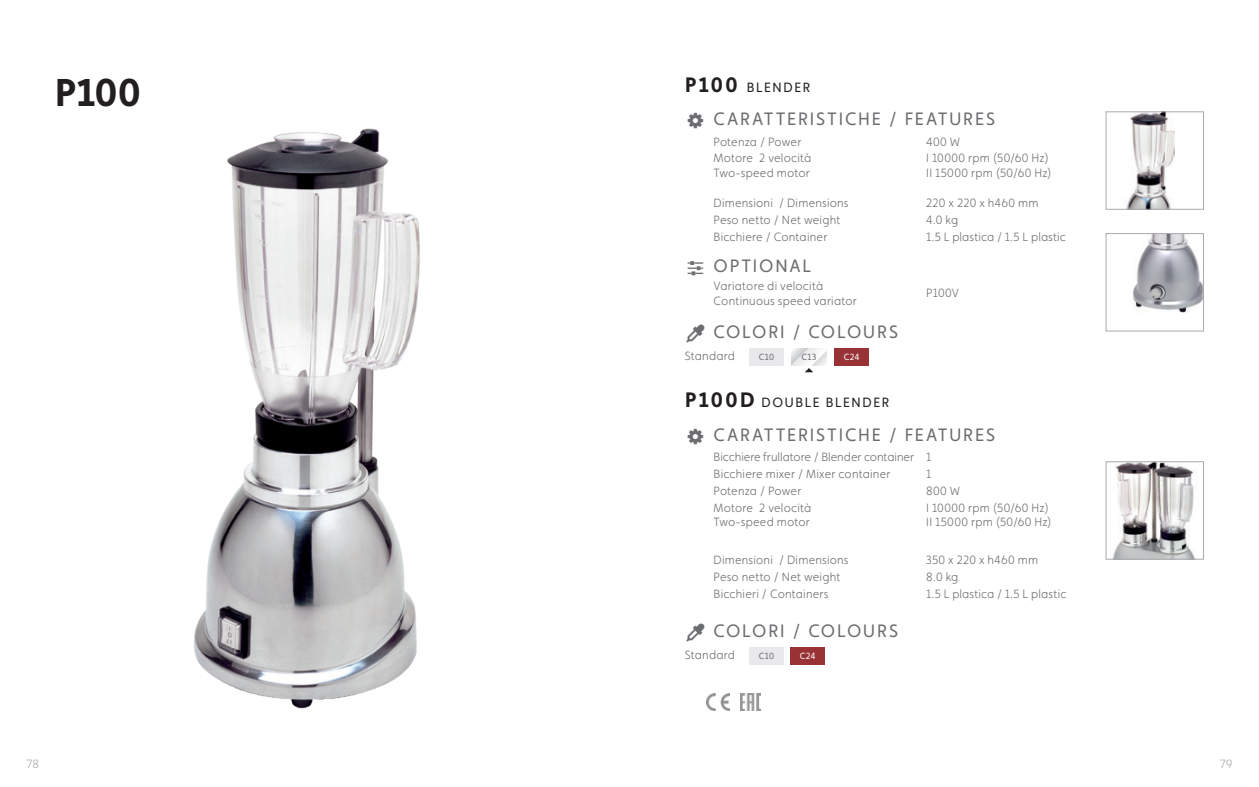
<style>
.page{position:relative;width:1259px;height:787px;background:#fff}
.page>*{position:absolute;margin:0;border:0;box-sizing:border-box;transform-origin:0 0}
.t1{font:700 39px "Faricy New";color:#231f20}
.t2{font:18px "Faricy New";letter-spacing:.105em;color:#6c6d70}
.t3{font:13.5px "Faricy New";letter-spacing:.12em;color:#231f20}
.t4{font:300 12px/14.4px "Faricy New";letter-spacing:.015em;color:#6c6d70}
.t5{font:300 12px "Faricy New";color:#a8a9ad}
.t6{font:9px "Faricy New";letter-spacing:.025em;color:#6c6d70}
.t7{font:9px "Faricy New";letter-spacing:.01em;color:#fff}
.s1{font-weight:700;font-size:21px}
</style>
<div class="page">
<img style="left:1113px;top:463px;width:82px;height:94px">
<div style="left:1106px;top:461px;width:97px;height:98px;border:1px solid #a8a9ad"></div>
<img style="left:1126px;top:114px;width:49px;height:93px">
<div style="left:1106px;top:112px;width:97px;height:97px;border:1px solid #a8a9ad"></div>
<img style="left:1133px;top:235px;width:68px;height:78px">
<div style="left:1106px;top:233px;width:97px;height:98px;border:1px solid #a8a9ad"></div>
<img style="left:194px;top:128px;width:226px;height:581px">
<img style="left:706px;top:693px;width:24px;height:17px">
<img style="left:740px;top:693px;width:20px;height:17px">
<div style="left:834px;top:348px;width:34px;height:17px;background:#993235"></div>
<div style="left:790px;top:647px;width:34px;height:17px;background:#993235"></div>
<svg style="left:792px;top:348px;width:34px;height:17px"></svg>
<div style="left:749px;top:348px;width:34px;height:17px;background:#e9e9eb"></div>
<div style="left:749px;top:647px;width:34px;height:17px;background:#e9e9eb"></div>
<svg style="left:805px;top:368px;width:8px;height:4px"></svg>
<h1 class="t1" style="left:55px;top:69px;width:87px">P100</h1>
<p class="t3" style="left:685px;top:80px;width:126px"><span class="s1">P100</span> BLENDER</p>
<h2 class="t2" style="left:713px;top:108px;width:283px">CARATTERISTICHE / FEATURES</h2>
<p class="t4" style="left:713px;top:135px;width:89px">Potenza / Power</p>
<p class="t4" style="left:926px;top:135px;width:35px">400 W</p>
<p class="t4" style="left:713px;top:151px;width:99px">Motore 2 velocità<br>Two-speed motor</p>
<p class="t4" style="left:926px;top:151px;width:127px">I 10000 rpm (50/60 Hz)<br>II 15000 rpm (50/60 Hz)</p>
<p class="t4" style="left:713px;top:195px;width:136px">Dimensioni / Dimensions</p>
<p class="t4" style="left:926px;top:195px;width:114px">220 x 220 x h460 mm</p>
<p class="t4" style="left:713px;top:212px;width:128px">Peso netto / Net weight</p>
<p class="t4" style="left:926px;top:212px;width:34px">4.0 kg</p>
<p class="t4" style="left:713px;top:229px;width:115px">Bicchiere / Container</p>
<p class="t4" style="left:926px;top:229px;width:141px">1.5 L plastica / 1.5 L plastic</p>
<h2 class="t2" style="left:713px;top:255px;width:99px">OPTIONAL</h2>
<p class="t4" style="left:713px;top:279px;width:145px">Variatore di velocità<br>Continuous speed variator</p>
<p class="t4" style="left:926px;top:286px;width:34px">P100V</p>
<h2 class="t2" style="left:713px;top:321px;width:186px">COLORI / COLOURS</h2>
<p class="t4" style="left:685px;top:349px;width:52px">Standard</p>
<p class="t6" style="left:759px;top:351px;width:17px">C10</p>
<p class="t6" style="left:801px;top:351px;width:16px">C13</p>
<p class="t7" style="left:843px;top:351px;width:17px">C24</p>
<p class="t3" style="left:685px;top:394px;width:205px"><span class="s1">P100D</span> DOUBLE BLENDER</p>
<h2 class="t2" style="left:713px;top:424px;width:283px">CARATTERISTICHE / FEATURES</h2>
<p class="t4" style="left:713px;top:449px;width:219px;line-height:17px">Bicchiere frullatore / Blender container 1<br>Bicchiere mixer / Mixer container</p>
<p class="t4" style="left:926px;top:467px;width:7px">1</p>
<p class="t4" style="left:713px;top:484px;width:89px">Potenza / Power</p>
<p class="t4" style="left:926px;top:484px;width:35px">800 W</p>
<p class="t4" style="left:713px;top:500px;width:99px">Motore 2 velocità<br>Two-speed motor</p>
<p class="t4" style="left:926px;top:500px;width:127px">I 10000 rpm (50/60 Hz)<br>II 15000 rpm (50/60 Hz)</p>
<p class="t4" style="left:713px;top:552px;width:136px">Dimensioni / Dimensions</p>
<p class="t4" style="left:926px;top:552px;width:113px">350 x 220 x h460 mm</p>
<p class="t4" style="left:713px;top:569px;width:128px">Peso netto / Net weight</p>
<p class="t4" style="left:926px;top:569px;width:34px">8.0 kg</p>
<p class="t4" style="left:713px;top:586px;width:116px">Bicchieri / Containers</p>
<p class="t4" style="left:926px;top:586px;width:142px">1.5 L plastica / 1.5 L plastic</p>
<h2 class="t2" style="left:713px;top:620px;width:186px">COLORI / COLOURS</h2>
<p class="t4" style="left:685px;top:648px;width:52px">Standard</p>
<p class="t6" style="left:759px;top:650px;width:17px">C10</p>
<p class="t7" style="left:800px;top:650px;width:17px">C24</p>
<p class="t5" style="left:27px;top:757px;width:14px">78</p>
<p class="t5" style="left:1219px;top:757px;width:14px">79</p>
</div>
